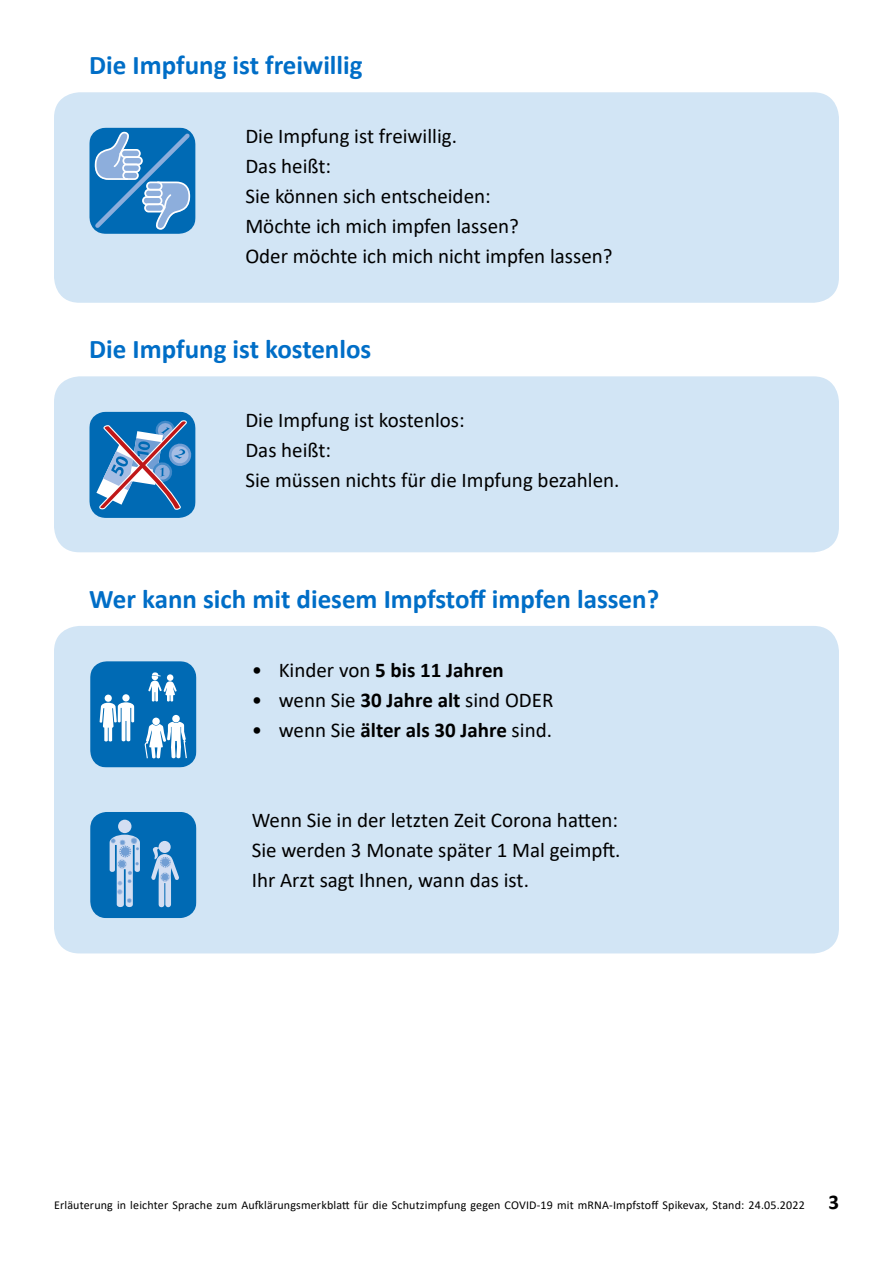
<style>
.page{position:relative;width:893px;height:1263px;background:#fff}
.page>*{position:absolute;margin:0;border:0;box-sizing:border-box;transform-origin:0 0}
.t1{font:700 27px "Calibri";color:#006ec7}
.Fließtext{font:21px/30px "Calibri";color:#000}
.t2{font:700 21px "Calibri";color:#000}
.t3{font:12px "Calibri";letter-spacing:.015em;color:#000}
.s1{font-weight:400}
.s2{font-weight:700}
.s3{font-weight:700;font-size:21px}
</style>
<div class="page">
<div style="left:54px;top:626px;width:785px;height:327px;background:#d2e5f5;border-radius:26px"></div>
<svg style="left:90px;top:661px;width:106px;height:106px;background:#388ac4"></svg>
<svg style="left:90px;top:812px;width:106px;height:106px"></svg>
<div style="left:54px;top:92px;width:785px;height:211px;background:#d2e5f5;border-radius:26px"></div>
<svg style="left:89px;top:128px;width:107px;height:106px;background:#3c89c5"></svg>
<div style="left:54px;top:376px;width:785px;height:176px;background:#d2e5f5;border-radius:26px"></div>
<svg style="left:89px;top:412px;width:107px;height:106px;background:#4682b8"></svg>
<h2 class="t1" style="left:89px;top:46px;width:275px">Die Impfung ist freiwillig</h2>
<p class="Fließtext" style="left:245px;top:121px;width:213px">Die Impfung ist freiwillig.</p>
<p class="Fließtext" style="left:245px;top:151px;width:87px">Das heißt:</p>
<p class="Fließtext" style="left:245px;top:181px;width:247px">Sie können sich entscheiden:</p>
<p class="Fließtext" style="left:245px;top:211px;width:275px">Möchte ich mich impfen lassen?</p>
<p class="Fließtext" style="left:245px;top:241px;width:369px">Oder möchte ich mich nicht impfen lassen?</p>
<h2 class="t1" style="left:89px;top:330px;width:284px">Die Impfung ist kostenlos</h2>
<p class="Fließtext" style="left:245px;top:405px;width:221px">Die Impfung ist kostenlos:</p>
<p class="Fließtext" style="left:245px;top:435px;width:87px">Das heißt:</p>
<p class="Fließtext" style="left:245px;top:465px;width:376px">Sie müssen nichts für die Impfung bezahlen.</p>
<h2 class="t1" style="left:89px;top:580px;width:571px">Wer kann sich mit diesem Impfstoff impfen lassen?</h2>
<p class="t2" style="left:252px;top:655px;width:254px"><span class="s1">• Kinder von</span> 5 bis 11 Jahren</p>
<p class="Fließtext" style="left:252px;top:684px;width:303px">• wenn Sie <span class="s2">30 Jahre alt</span> sind ODER</p>
<p class="t2" style="left:252px;top:715px;width:302px"><span class="s1">• wenn Sie</span> älter als 30 Jahre <span class="s1">sind.</span></p>
<p class="Fließtext" style="left:252px;top:804px;width:368px">Wenn Sie in der letzten Zeit Corona hatten:</p>
<p class="Fließtext" style="left:252px;top:834px;width:370px">Sie werden 3 Monate später 1 Mal geimpft.<br>Ihr Arzt sagt Ihnen, wann das ist.</p>
<p class="t3" style="left:54px;top:1197px;width:786px">Erläuterung in leichter Sprache zum Aufklärungsmerkblatt für die Schutzimpfung gegen COVID-19 mit mRNA-Impfstoff Spikevax, Stand: 24.05.2022 <span class="s3">3</span></p>
</div>
